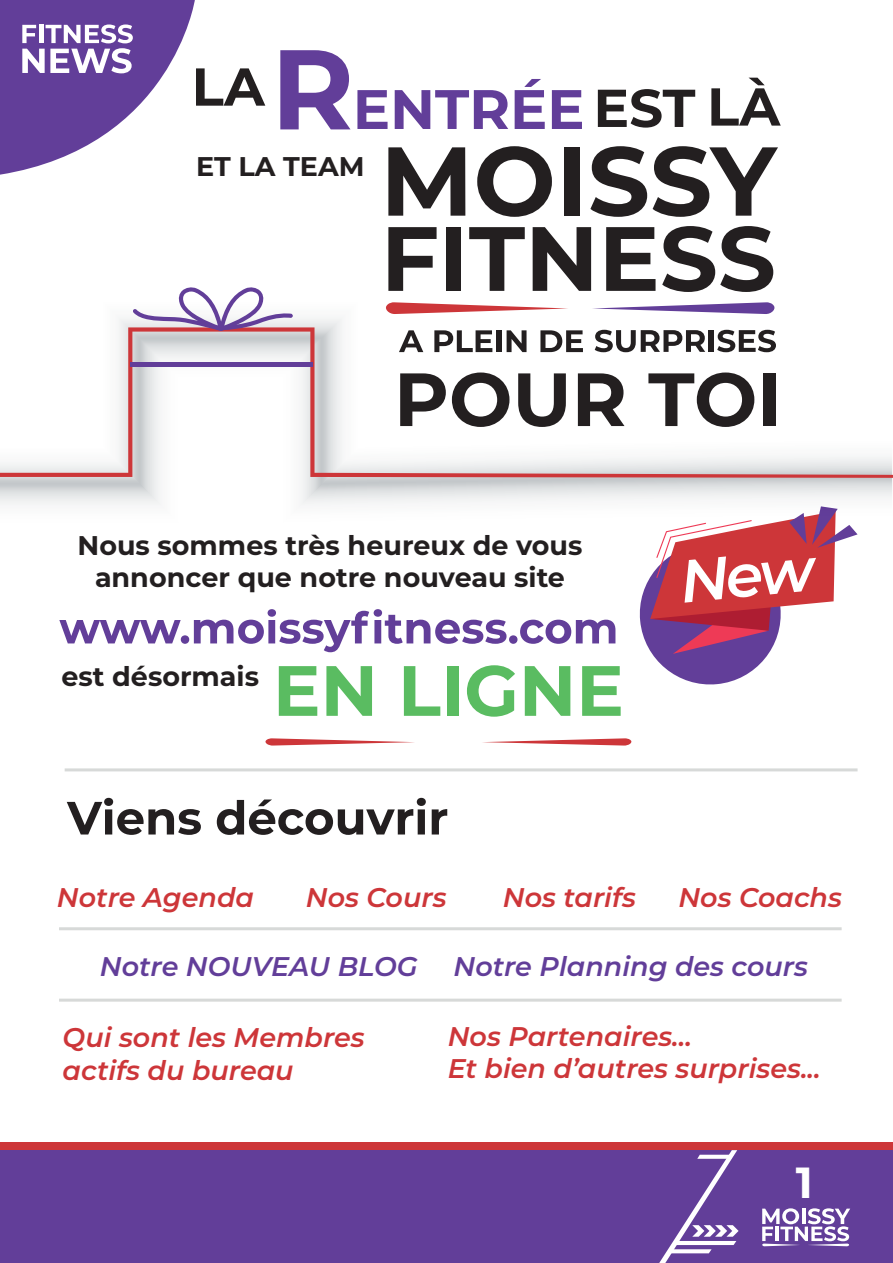
<style>
.page{position:relative;width:893px;height:1263px;background:#fff}
.page>*{position:absolute;margin:0;border:0;box-sizing:border-box;transform-origin:0 0}
.t1{font:700 43.5px "Montserrat";color:#fff}
.t2{font:italic 600 27px/32.4px "Montserrat";color:#cd3639}
.t3{font:700 27px/32.4px "Montserrat";color:#231f20;text-align:center}
.t4{font:italic 600 27px "Montserrat";color:#623e99}
</style>
<div class="page">
<hr style="left:65px;top:768px;width:792px;height:3px;background:#d7d9d8">
<hr style="left:59px;top:927px;width:783px;height:3px;background:#d7d9d8">
<hr style="left:59px;top:999px;width:783px;height:3px;background:#d7d9d8">
<svg style="left:483px;top:738px;width:149px;height:8px"></svg>
<svg style="left:265px;top:738px;width:149px;height:8px"></svg>
<svg style="left:280px;top:50px;width:70px;height:79px"></svg>
<svg style="left:357px;top:90px;width:31px;height:39px"></svg>
<svg style="left:395px;top:90px;width:113px;height:39px"></svg>
<svg style="left:515px;top:79px;width:30px;height:50px"></svg>
<svg style="left:552px;top:90px;width:30px;height:39px"></svg>
<svg style="left:598px;top:89px;width:97px;height:39px"></svg>
<svg style="left:711px;top:78px;width:70px;height:48px"></svg>
<svg style="left:388px;top:147px;width:77px;height:69px"></svg>
<svg style="left:477px;top:146px;width:75px;height:71px"></svg>
<div style="left:564px;top:147px;width:16px;height:69px;background:#231f20"></div>
<svg style="left:590px;top:146px;width:57px;height:71px"></svg>
<svg style="left:653px;top:146px;width:125px;height:71px"></svg>
<svg style="left:388px;top:227px;width:49px;height:60px"></svg>
<div style="left:447px;top:227px;width:14px;height:64px;background:#231f20"></div>
<svg style="left:469px;top:227px;width:56px;height:60px"></svg>
<svg style="left:533px;top:227px;width:58px;height:60px"></svg>
<svg style="left:606px;top:227px;width:49px;height:60px"></svg>
<svg style="left:662px;top:226px;width:111px;height:61px"></svg>
<svg style="left:59px;top:620px;width:122px;height:23px"></svg>
<div style="left:181px;top:635px;width:8px;height:9px;background:#623e99;border-radius:50%"></div>
<svg style="left:194px;top:609px;width:312px;height:43px"></svg>
<div style="left:509px;top:635px;width:8px;height:9px;background:#623e99;border-radius:50%"></div>
<svg style="left:520px;top:620px;width:95px;height:24px"></svg>
<svg style="left:279px;top:666px;width:38px;height:50px"></svg>
<svg style="left:326px;top:666px;width:46px;height:50px"></svg>
<svg style="left:404px;top:666px;width:36px;height:50px"></svg>
<div style="left:447px;top:666px;width:11px;height:50px;background:#5abc61"></div>
<svg style="left:467px;top:665px;width:48px;height:52px"></svg>
<svg style="left:525px;top:666px;width:45px;height:50px"></svg>
<svg style="left:582px;top:666px;width:39px;height:50px"></svg>
<svg style="left:67px;top:798px;width:134px;height:37px"></svg>
<svg style="left:217px;top:798px;width:209px;height:37px"></svg>
<svg style="left:432px;top:809px;width:15px;height:25px"></svg>
<svg style="left:639px;top:536px;width:214px;height:149px"></svg>
<svg style="left:0;top:287px;width:892px;height:249px"></svg>
<svg style="left:0;top:327px;width:893px;height:151px"></svg>
<svg style="left:133px;top:287px;width:160px;height:44px"></svg>
<hr style="left:130px;top:362px;width:182px;height:4px;background:#623e99">
<div style="left:0;top:1142px;width:893px;height:21px;background:#cd3639"></div>
<div style="left:0;top:1150px;width:893px;height:113px;background:#623e99"></div>
<svg style="left:659px;top:1150px;width:80px;height:113px"></svg>
<svg style="left:762px;top:1208px;width:88px;height:38px"></svg>
<svg style="left:0;top:0;width:265px;height:175px"></svg>
<p class="t3" style="left:196px;top:149px;width:170px">ET LA TEAM</p>
<p class="t3" style="left:78px;top:527px;width:506px">Nous sommes très heureux de vous annoncer que notre nouveau site</p>
<p class="t3" style="left:62px;top:659px;width:199px">est désormais</p>
<p class="t2" style="left:57px;top:880px;width:199px">Notre Agenda</p>
<p class="t2" style="left:503px;top:880px;width:135px">Nos tarifs</p>
<p class="t2" style="left:306px;top:880px;width:142px">Nos Cours</p>
<p class="t2" style="left:678px;top:880px;width:165px">Nos Coachs</p>
<p class="t4" style="left:100px;top:948px;width:319px">Notre NOUVEAU BLOG</p>
<p class="t2" style="left:63px;top:1020px;width:304px">Qui sont les Membres actifs du bureau</p>
<p class="t4" style="left:453px;top:948px;width:356px">Notre Planning des cours</p>
<p class="t2" style="left:448px;top:1018px;width:374px">Nos Partenaires...<br>Et bien d’autres surprises...</p>
<h1 class="t1" style="left:796px;top:1151px;width:19px">1</h1>
</div>
